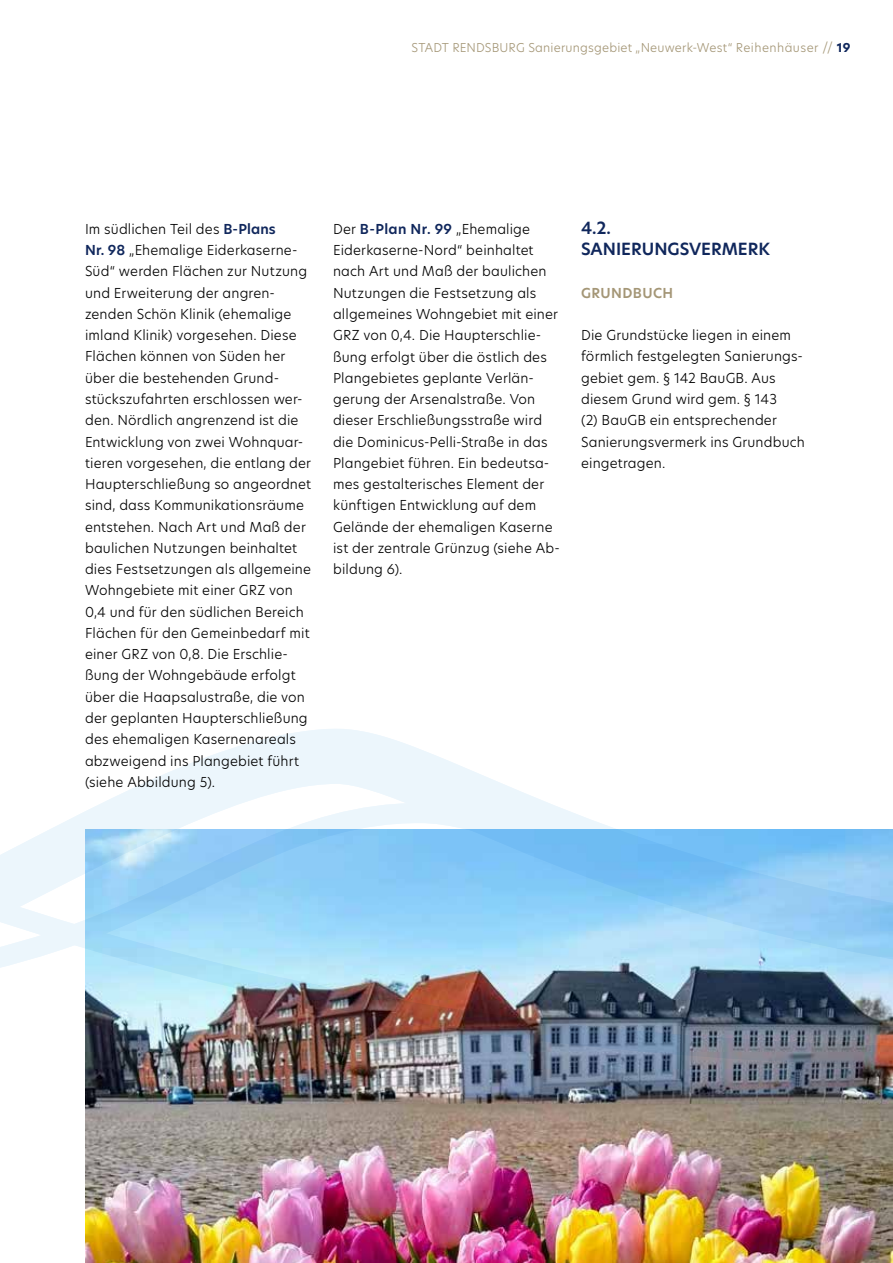
<style>
.page{position:relative;width:893px;height:1263px;background:#fff}
.page>*{position:absolute;margin:0;border:0;box-sizing:border-box;transform-origin:0 0}
.t1{font:600 16.5px/21.3px "New Hero";color:#10275c}
.t2{font:300 13.5px/21.3px "New Hero";letter-spacing:.01em;color:#000}
.t3{font:600 13.5px "New Hero";letter-spacing:.03em;color:#a49676}
.t4{font:300 12px "New Hero";letter-spacing:.015em;color:#a49676}
.s1{font-weight:700;color:#10275c}
.s2{font-weight:600;color:#10275c}
</style>
<div class="page">
<div style="left:0;top:729px;width:893px;height:371px;background:linear-gradient(to right,#f5fafd,#feffff)"></div>
<svg style="left:0;top:803px;width:893px;height:48px"></svg>
<div style="left:0;top:851px;width:893px;height:216px;background:linear-gradient(to bottom,#edf7fc,#fff)"></div>
<img style="left:85px;top:829px;width:808px;height:434px">
<p class="t4" style="left:412px;top:40px;width:440px">STADT RENDSBURG Sanierungsgebiet „Neuwerk-West“ Reihenhäuser // <span class="s1">19</span></p>
<p class="t2" style="left:85px;top:218px;width:228px">Im südlichen Teil des <span class="s2">B-Plans<br>Nr. 98</span> „Ehemalige Eiderkaserne-<br>Süd“ werden Flächen zur Nutzung und Erweiterung der angren&shy;zenden Schön Klinik (ehemalige imland Klinik) vorgesehen. Diese<br>Flächen können von Süden her über die bestehenden Grund&shy;stückszufahrten erschlossen wer&shy;den. Nördlich angrenzend ist die<br>Entwicklung von zwei Wohnquar&shy;tieren vorgesehen, die entlang der<br>Haupterschließung so angeordnet sind, dass Kommunikationsräume entstehen. Nach Art und Maß der baulichen Nutzungen beinhaltet dies Festsetzungen als allgemeine<br>Wohngebiete mit einer GRZ von<br>0,4 und für den südlichen Bereich<br>Flächen für den Gemeinbedarf mit einer GRZ von 0,8. Die Erschlie&shy;ßung der Wohngebäude erfolgt über die Haapsalustraße, die von der geplanten Haupterschließung des ehemaligen Kasernenareals abzweigend ins Plangebiet führt (siehe Abbildung 5).</p>
<p class="t2" style="left:333px;top:218px;width:228px">Der <span class="s2">B-Plan Nr. 99</span> „Ehemalige<br>Eiderkaserne-Nord“ beinhaltet nach Art und Maß der baulichen<br>Nutzungen die Festsetzung als allgemeines Wohngebiet mit einer<br>GRZ von 0,4. Die Haupterschlie&shy;ßung erfolgt über die östlich des<br>Plangebietes geplante Verlän&shy;gerung der Arsenalstraße. Von dieser Erschließungsstraße wird die Dominicus-Pelli-Straße in das<br>Plangebiet führen. Ein bedeutsa&shy;mes gestalterisches Element der künftigen Entwicklung auf dem<br>Gelände der ehemaligen Kaserne ist der zentrale Grünzug (siehe Ab&shy;bildung 6).</p>
<p class="t1" style="left:581px;top:217px;width:190px">4.2.<br>SANIERUNGSVERMERK</p>
<p class="t3" style="left:581px;top:283px;width:94px">GRUNDBUCH</p>
<p class="t2" style="left:581px;top:324px;width:225px">Die Grundstücke liegen in einem förmlich festgelegten Sanierungs&shy;gebiet gem. § 142 BauGB. Aus diesem Grund wird gem. § 143<br>(2) BauGB ein entsprechender<br>Sanierungsvermerk ins Grundbuch eingetragen.</p>
</div>
